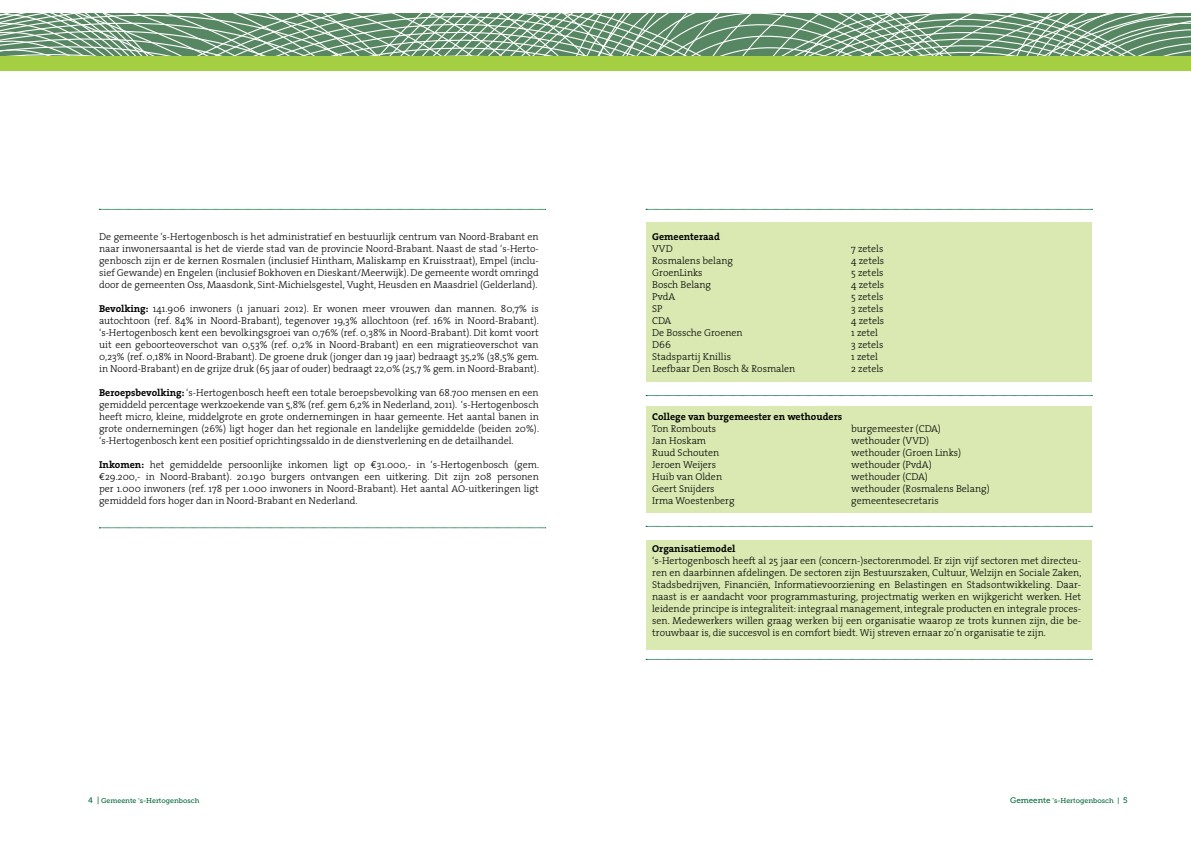
<style>
.page{position:relative;width:1191px;height:842px;background:#fff}
.page>*{position:absolute;margin:0;border:0;box-sizing:border-box;transform-origin:0 0}
.t1{font:300 10px/12px "The Serif";color:#000;text-align:justify}
.t2{font:700 10px "The Serif";color:#000}
.t3{font:7px "Museo Slab 500";color:#006838}
.s1{font-weight:700}
.s2{font-family:"Euro Mono";font-weight:400}
.s3{font-size:8px}
</style>
<div class="page">
<div style="left:646px;top:223px;width:445px;height:159px;background:#d9e9b1"></div>
<div style="left:646px;top:406px;width:445px;height:107px;background:#d9e9b1"></div>
<div style="left:646px;top:540px;width:445px;height:109px;background:#d9e9b1"></div>
<div style="left:0;top:50px;width:1191px;height:20px;background:#a5cf42"></div>
<svg style="left:0;top:13px;width:1191px;height:42px;background:#81a48a"></svg>
<svg style="left:646px;top:526px;width:446px;height:1px"></svg>
<svg style="left:646px;top:659px;width:446px;height:1px"></svg>
<svg style="left:646px;top:395px;width:446px;height:1px"></svg>
<svg style="left:646px;top:209px;width:446px;height:1px"></svg>
<svg style="left:99px;top:209px;width:447px;height:1px"></svg>
<svg style="left:99px;top:528px;width:447px;height:1px"></svg>
<p class="t1" style="left:99px;top:230px;width:441px">De gemeente ‘s-Hertogenbosch is het administratief en bestuurlijk centrum van Noord-Brabant en naar inwonersaantal is het de vierde stad van de provincie Noord-Brabant. Naast de stad ‘s-Herto&shy;genbosch zijn er de kernen Rosmalen (inclusief Hintham, Maliskamp en Kruisstraat), Empel (inclu&shy;sief Gewande) en Engelen (inclusief Bokhoven en Dieskant/Meerwijk). De gemeente wordt omringd door de gemeenten Oss, Maasdonk, Sint-Michielsgestel, Vught, Heusden en Maasdriel (Gelderland).</p>
<p class="t1" style="left:99px;top:302px;width:441px"><span class="s1">Bevolking:</span> 141.906 inwoners (1 januari 2012). Er wonen meer vrouwen dan mannen. 80,7% is autochtoon (ref. 84% in Noord-Brabant), tegenover 19,3% allochtoon (ref. 16% in Noord-Brabant). ‘s-Hertogenbosch kent een bevolkingsgroei van 0,76% (ref. 0,38% in Noord-Brabant). Dit komt voort uit een geboorteoverschot van 0,53% (ref. 0,2% in Noord-Brabant) en een migratieoverschot van 0,23% (ref. 0,18% in Noord-Brabant). De groene druk (jonger dan 19 jaar) bedraagt 35,2% (38,5% gem. in Noord-Brabant) en de grijze druk (65 jaar of ouder) bedraagt 22,0% (25,7 % gem. in Noord-Brabant).</p>
<p class="t1" style="left:99px;top:386px;width:441px"><span class="s1">Beroepsbevolking:</span> ‘s-Hertogenbosch heeft een totale beroepsbevolking van 68.700 mensen en een gemiddeld percentage werkzoekende van 5,8% (ref. gem 6,2% in Nederland, 2011). ‘s-Hertogenbosch heeft micro, kleine, middelgrote en grote ondernemingen in haar gemeente. Het aantal banen in grote ondernemingen (26%) ligt hoger dan het regionale en landelijke gemiddelde (beiden 20%). ‘s-Hertogenbosch kent een positief oprichtingssaldo in de dienstverlening en de detailhandel.</p>
<p class="t1" style="left:99px;top:458px;width:441px"><span class="s1">Inkomen:</span> het gemiddelde persoonlijke inkomen ligt op <span class="s2">€</span>31.000,- in ‘s-Hertogenbosch (gem. <span class="s2">€</span>29.200,- in Noord-Brabant). 20.190 burgers ontvangen een uitkering. Dit zijn 208 personen per 1.000 inwoners (ref. 178 per 1.000 inwoners in Noord-Brabant). Het aantal AO-uitkeringen ligt gemiddeld fors hoger dan in Noord-Brabant en Nederland.</p>
<p class="t2" style="left:652px;top:228px;width:69px">Gemeenteraad</p>
<p class="t1" style="left:652px;top:242px;width:22px">VVD</p>
<p class="t1" style="left:851px;top:242px;width:34px">7 zetels</p>
<p class="t1" style="left:652px;top:254px;width:82px">Rosmalens belang</p>
<p class="t1" style="left:851px;top:254px;width:34px">4 zetels</p>
<p class="t1" style="left:652px;top:266px;width:52px">GroenLinks</p>
<p class="t1" style="left:851px;top:266px;width:34px">5 zetels</p>
<p class="t1" style="left:652px;top:278px;width:60px">Bosch Belang</p>
<p class="t1" style="left:851px;top:278px;width:34px">4 zetels</p>
<p class="t1" style="left:652px;top:290px;width:25px">PvdA</p>
<p class="t1" style="left:851px;top:290px;width:34px">5 zetels</p>
<p class="t1" style="left:652px;top:302px;width:12px">SP</p>
<p class="t1" style="left:851px;top:302px;width:34px">3 zetels</p>
<p class="t1" style="left:652px;top:314px;width:21px">CDA</p>
<p class="t1" style="left:851px;top:314px;width:34px">4 zetels</p>
<p class="t1" style="left:652px;top:326px;width:92px">De Bossche Groenen</p>
<p class="t1" style="left:851px;top:326px;width:28px">1 zetel</p>
<p class="t1" style="left:652px;top:338px;width:20px">D66</p>
<p class="t1" style="left:851px;top:338px;width:34px">3 zetels</p>
<p class="t1" style="left:652px;top:350px;width:80px">Stadspartij Knillis</p>
<p class="t1" style="left:851px;top:350px;width:28px">1 zetel</p>
<p class="t1" style="left:652px;top:362px;width:145px">Leefbaar Den Bosch &amp; Rosmalen</p>
<p class="t1" style="left:851px;top:362px;width:34px">2 zetels</p>
<p class="t2" style="left:652px;top:408px;width:191px">College van burgemeester en wethouders</p>
<p class="t1" style="left:652px;top:422px;width:65px">Ton Rombouts</p>
<p class="t1" style="left:851px;top:422px;width:91px">burgemeester (CDA)</p>
<p class="t1" style="left:652px;top:434px;width:55px">Jan Hoskam</p>
<p class="t1" style="left:851px;top:434px;width:79px">wethouder (VVD)</p>
<p class="t1" style="left:652px;top:446px;width:69px">Ruud Schouten</p>
<p class="t1" style="left:851px;top:446px;width:111px">wethouder (Groen Links)</p>
<p class="t1" style="left:652px;top:458px;width:65px">Jeroen Weijers</p>
<p class="t1" style="left:851px;top:458px;width:82px">wethouder (PvdA)</p>
<p class="t1" style="left:652px;top:470px;width:71px">Huib van Olden</p>
<p class="t1" style="left:851px;top:470px;width:78px">wethouder (CDA)</p>
<p class="t1" style="left:652px;top:482px;width:64px">Geert Snijders</p>
<p class="t1" style="left:851px;top:482px;width:140px">wethouder (Rosmalens Belang)</p>
<p class="t1" style="left:652px;top:494px;width:84px">Irma Woestenberg</p>
<p class="t1" style="left:851px;top:494px;width:89px">gemeentesecretaris</p>
<p class="t2" style="left:652px;top:540px;width:85px">Organisatiemodel</p>
<p class="t1" style="left:652px;top:554px;width:431px">‘s-Hertogenbosch heeft al 25 jaar een (concern-)sectorenmodel. Er zijn vijf sectoren met directeu&shy;ren en daarbinnen afdelingen. De sectoren zijn Bestuurszaken, Cultuur, Welzijn en Sociale Zaken, Stadsbedrijven, Financiën, Informatievoorziening en Belastingen en Stadsontwikkeling. Daar&shy;naast is er aandacht voor programmasturing, projectmatig werken en wijkgericht werken. Het leidende principe is integraliteit: integraal management, integrale producten en integrale proces&shy;sen. Medewerkers willen graag werken bij een organisatie waarop ze trots kunnen zijn, die be&shy;trouwbaar is, die succesvol is en comfort biedt. Wij streven ernaar zo’n organisatie te zijn.</p>
<p class="t3" style="left:88px;top:797px;width:113px"><span class="s3">4 |</span> Gemeente ‘s-Hertogenbosch</p>
<p class="t3" style="left:1010px;top:797px;width:119px"><span class="s3">Gemeente</span> ‘s-Hertogenbosch | <span class="s3">5</span></p>
</div>
